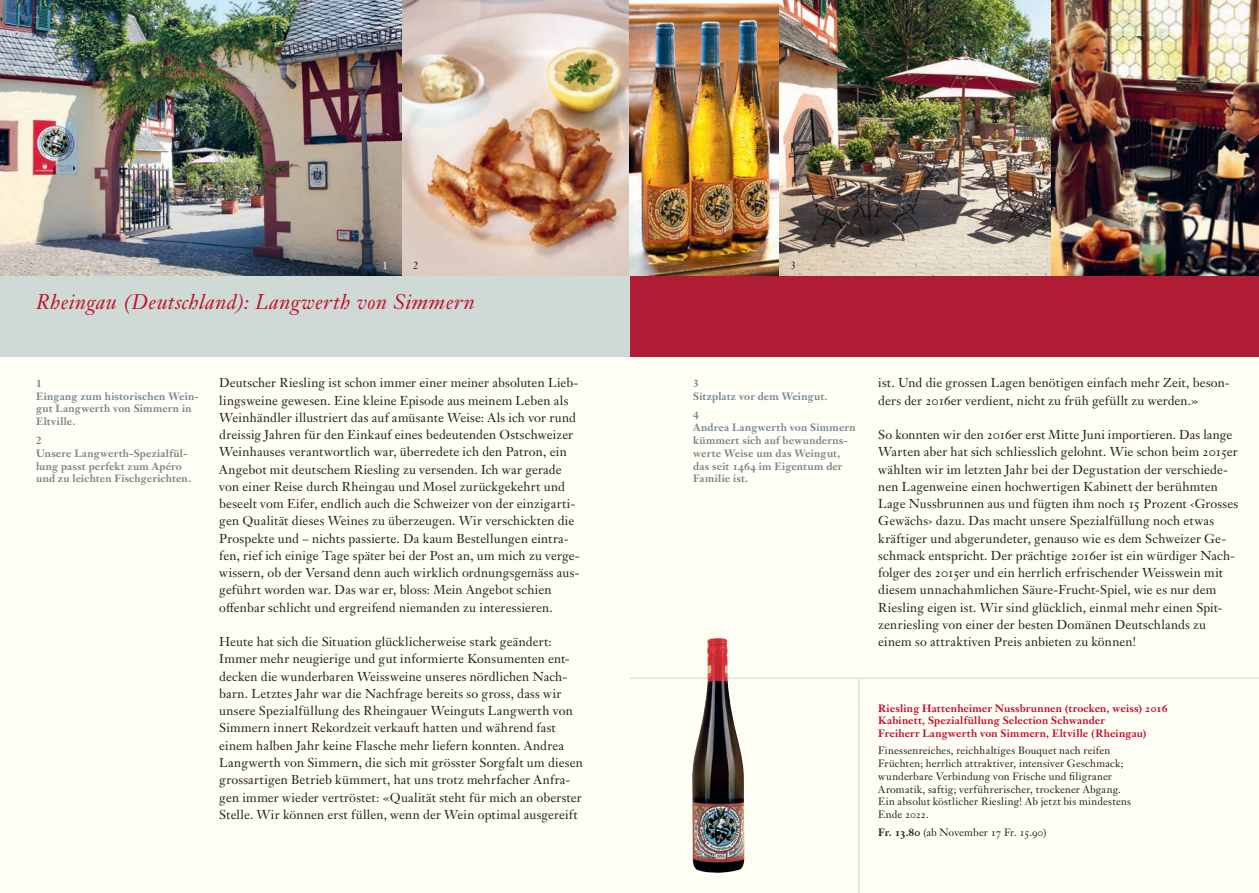
<style>
.page{position:relative;width:1259px;height:893px;background:#fff}
.page>*{position:absolute;margin:0;border:0;box-sizing:border-box;transform-origin:0 0}
.t1{font:italic 21px "Janson Text LT Pro";letter-spacing:.025em;color:#c00f2d}
.t2{font:12.75px/17.2px "Janson Text LT Pro";letter-spacing:.01em;color:#231f20}
.t3{font:10.5px/12.8px "Janson Text LT Pro";letter-spacing:.015em;color:#231f20}
.t4{font:700 10.5px/12.8px "Janson Text LT Pro";letter-spacing:.015em;color:#77858d}
.t5{font:700 10.5px/12.8px "Janson Text LT Pro";letter-spacing:.015em;color:#c00f2d}
.t6{font:10.5px "Janson Text LT Pro";color:#fff}
.s1{font-weight:700}
</style>
<div class="page">
<div style="left:629px;top:0;width:630px;height:893px;background:#fffef4"></div>
<div style="left:0;top:0;width:629px;height:893px;background:#fffef4"></div>
<img style="left:401px;top:0;width:228px;height:276px">
<img style="left:0;top:0;width:401px;height:276px">
<img style="left:778px;top:0;width:273px;height:276px">
<img style="left:629px;top:1px;width:149px;height:275px">
<img style="left:1051px;top:0;width:208px;height:276px">
<div style="left:629px;top:276px;width:630px;height:81px;background:#af1c34"></div>
<div style="left:0;top:276px;width:629px;height:81px;background:#cfdad6"></div>
<hr style="left:629px;top:678px;width:630px;height:1px;background:#cbd6dd">
<hr style="left:858px;top:679px;width:1px;height:214px;background:#cbd6dd">
<img style="left:691px;top:638px;width:53px;height:235px">
<p class="t6" style="left:382px;top:258px;width:7px">1</p>
<p class="t3" style="left:413px;top:259px;width:7px">2</p>
<p class="t3" style="left:791px;top:259px;width:7px">3</p>
<h1 class="t1" style="left:36px;top:289px;width:440px">Rheingau (Deutschland): Langwerth von Simmern</h1>
<p class="t6" style="left:1064px;top:258px;width:7px">4</p>
<p class="t4" style="left:36px;top:377px;width:164px">1<br>Eingang zum historischen Wein&shy;gut Langwerth von Simmern in<br>Eltville.</p>
<p class="t4" style="left:36px;top:434px;width:156px">2<br>Unsere Langwerth-Spezialfül&shy;lung passt perfekt zum Apéro und zu leichten Fischgerichten.</p>
<p class="t2" style="left:219px;top:374px;width:362px">Deutscher Riesling ist schon immer einer meiner absoluten Lieb&shy;lingsweine gewesen. Eine kleine Episode aus meinem Leben als Weinhändler illustriert das auf amüsante Weise: Als ich vor rund dreissig Jahren für den Einkauf eines bedeutenden Ostschweizer Weinhauses verantwortlich war, überredete ich den Patron, ein Angebot mit deutschem Riesling zu versenden. Ich war gerade von einer Reise durch Rheingau und Mosel zurückgekehrt und beseelt vom Eifer, endlich auch die Schweizer von der einzigarti&shy;gen Qualität dieses Weines zu überzeugen. Wir verschickten die Prospekte und – nichts passierte. Da kaum Bestellungen eintra&shy;fen, rief ich einige Tage später bei der Post an, um mich zu verge&shy;wissern, ob der Versand denn auch wirklich ordnungsgemäss aus&shy;geführt worden war. Das war er, bloss: Mein Angebot schien offenbar schlicht und ergreifend niemanden zu interessieren.</p>
<p class="t2" style="left:219px;top:633px;width:365px">Heute hat sich die Situation glücklicherweise stark geändert:<br>Immer mehr neugierige und gut informierte Konsumenten ent&shy;decken die wunderbaren Weissweine unseres nördlichen Nach&shy;barn. Letztes Jahr war die Nachfrage bereits so gross, dass wir unsere Spezialfüllung des Rheingauer Weinguts Langwerth von Simmern innert Rekordzeit verkauft hatten und während fast einem halben Jahr keine Flasche mehr liefern konnten. Andrea Langwerth von Simmern, die sich mit grösster Sorgfalt um diesen grossartigen Betrieb kümmert, hat uns trotz mehrfacher Anfra&shy;gen immer wieder vertröstet: «Qualität steht für mich an oberster Stelle. Wir können erst füllen, wenn der Wein optimal ausgereift</p>
<p class="t4" style="left:693px;top:377px;width:136px">3<br>Sitzplatz vor dem Weingut.</p>
<p class="t4" style="left:693px;top:409px;width:164px">4<br>Andrea Langwerth von Simmern kümmert sich auf bewunderns&shy;werte Weise um das Weingut, das seit 1464 im Eigentum der<br>Familie ist.</p>
<p class="t2" style="left:878px;top:374px;width:353px">ist. Und die grossen Lagen benötigen einfach mehr Zeit, beson&shy;ders der 2016er verdient, nicht zu früh gefüllt zu werden.»</p>
<p class="t2" style="left:878px;top:426px;width:361px">So konnten wir den 2016er erst Mitte Juni importieren. Das lange Warten aber hat sich schliesslich gelohnt. Wie schon beim 2015er wählten wir im letzten Jahr bei der Degustation der verschiede&shy;nen Lagenweine einen hochwertigen Kabinett der berühmten Lage Nussbrunnen aus und fügten ihm noch 15 Prozent ‹Grosses Gewächs› dazu. Das macht unsere Spezialfüllung noch etwas kräftiger und abgerundeter, genauso wie es dem Schweizer Ge&shy;schmack entspricht. Der prächtige 2016er ist ein würdiger Nach&shy;folger des 2015er und ein herrlich erfrischender Weisswein mit diesem unnachahmlichen Säure-Frucht-Spiel, wie es nur dem Riesling eigen ist. Wir sind glücklich, einmal mehr einen Spit&shy;zenriesling von einer der besten Domänen Deutschlands zu einem so attraktiven Preis anbieten zu können!</p>
<p class="t5" style="left:878px;top:701px;width:291px">Riesling Hattenheimer Nussbrunnen (trocken, weiss) 2016<br>Kabinett, Spezialfüllung Selection Schwander<br>Freiherr Langwerth von Simmern, Eltville (Rheingau)</p>
<p class="t3" style="left:878px;top:744px;width:254px">Finessenreiches, reichhaltiges Bouquet nach reifen Früchten; herrlich attraktiver, intensiver Geschmack; wunderbare Verbindung von Frische und filigraner Aromatik, saftig; verführerischer, trockener Abgang.<br>Ein absolut köstlicher Riesling! Ab jetzt bis mindestens Ende 2022.</p>
<p class="t3" style="left:878px;top:826px;width:169px"><span class="s1">Fr. 13.80</span> (ab November 17 Fr. 15.90)</p>
</div>
